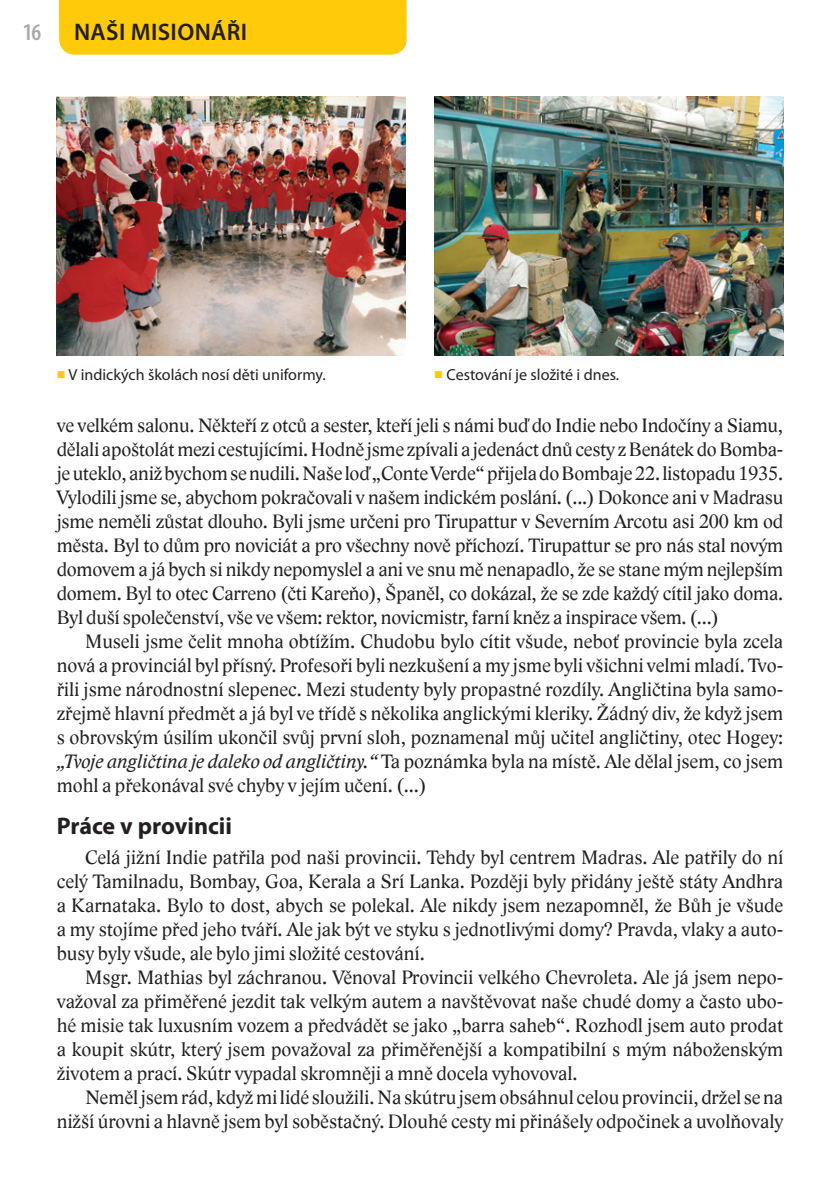
<style>
.page{position:relative;width:840px;height:1191px;background:#fff}
.page>*{position:absolute;margin:0;border:0;box-sizing:border-box;transform-origin:0 0}
.t1{font:700 24px "Myriad Pro";color:#231f20}
.t2{font:600 24px "Myriad Pro";letter-spacing:.015em;color:#231f20}
.t3{font:600 condensed 24px "Myriad Pro";color:#a8a9ad}
.t4{font:20px/24px "Lido STFCE";color:#231f20;text-align:justify}
.t5{font:16px "Myriad Pro";color:#231f20}
.s1{color:#feca0a}
.s2{font-style:italic}
</style>
<div class="page">
<img style="left:434px;top:96px;width:348px;height:260px">
<img style="left:56px;top:0;width:351px;height:356px">
<p class="t3" style="left:23px;top:19px;width:20px">16</p>
<p class="t2" style="left:74px;top:19px;width:110px">NAŠI MISIONÁŘI</p>
<p class="t5" style="left:57px;top:366px;width:270px"><span class="s1">■</span> V indických školách nosí děti uniformy.</p>
<p class="t5" style="left:434px;top:366px;width:186px"><span class="s1">■</span> Cestování je složité i dnes.</p>
<p class="t4" style="left:57px;top:413px;width:727px">ve velkém salonu. Někteří z otců a sester, kteří jeli s námi buď do Indie nebo Indočíny a Siamu, dělali apoštolát mezi cestujícími. Hodně jsme zpívali a jedenáct dnů cesty zBenátek do Bomba&shy;je uteklo, aniž bychom se nudili. Naše loď „Conte Verde“ přijela do Bombaje 22.listopadu 1935.<br>Vylodili jsme se, abychom pokračovali v našem indickém poslání. (...) Dokonce ani v Madrasu jsme neměli zůstat dlouho. Byli jsme určeni pro Tirupattur v Severním Arcotu asi 200 km od města. Byl to dům pro noviciát a pro všechny nově příchozí. Tirupattur se pro nás stal novým domovem a já bych si nikdy nepomyslel a ani ve snu mě nenapadlo, že se stane mým nejlepším domem. Byl to otec Carreno (čti Kareňo), Španěl, co dokázal, že se zde každý cítil jako doma.<br>Byl duší společenství, vše ve všem: rektor, novicmistr, farní kněz a inspirace všem. (...)</p>
<p class="t4" style="left:57px;top:629px;width:727px;text-indent:28px">Museli jsme čelit mnoha obtížím. Chudobu bylo cítit všude, neboť provincie byla zcela nová a provinciál byl přísný. Profesoři byli nezkušení a my jsme byli všichni velmi mladí. Tvo&shy;řili jsme národnostní slepenec. Mezi studenty byly propastné rozdíly. Angličtina byla samo&shy;zřejmě hlavní předmět a já byl ve třídě s několika anglickými kleriky. Žádný div, že když jsem s obrovským úsilím ukončil svůj první sloh, poznamenal můj učitel angličtiny, otec Hogey: <span class="s2">„Tvoje angličtina je daleko od angličtiny.“</span> Ta poznámka byla na místě. Ale dělal jsem, co jsem mohl a překonával své chyby v jejím učení. (...)</p>
<p class="t1" style="left:57px;top:813px;width:177px">Práce v provincii</p>
<p class="t4" style="left:57px;top:845px;width:727px;text-indent:28px">Celá jižní Indie patřila pod naši provincii. Tehdy byl centrem Madras. Ale patřily do ní celý Tamilnadu, Bombay, Goa, Kerala a Srí Lanka. Později byly přidány ještě státy Andhra a Karnataka. Bylo to dost, abych se polekal. Ale nikdy jsem nezapomněl, že Bůh je všude a my stojíme před jeho tváří. Ale jak být ve styku s jednotlivými domy? Pravda, vlaky a auto&shy;busy byly všude, ale bylo jimi složité cestování.</p>
<p class="t4" style="left:57px;top:965px;width:727px;text-indent:28px">Msgr. Mathias byl záchranou. Věnoval Provincii velkého Chevroleta. Ale já jsem nepo&shy;važoval za přiměřené jezdit tak velkým autem a navštěvovat naše chudé domy a často ubo&shy;hé misie tak luxusním vozem a předvádět se jako „barra saheb“. Rozhodl jsem auto prodat a koupit skútr, který jsem považoval za přiměřenější a kompatibilní s mým náboženským životem a prací. Skútr vypadal skromněji a mně docela vyhovoval.</p>
<p class="t4" style="left:57px;top:1085px;width:727px;text-align:right">Neměl jsem rád, když mi lidé sloužili. Na skútru jsem obsáhnul celou provincii, držel se na nižší úrovni a hlavně jsem byl soběstačný. Dlouhé cesty mi přinášely odpočinek a uvolňovaly</p>
</div>
